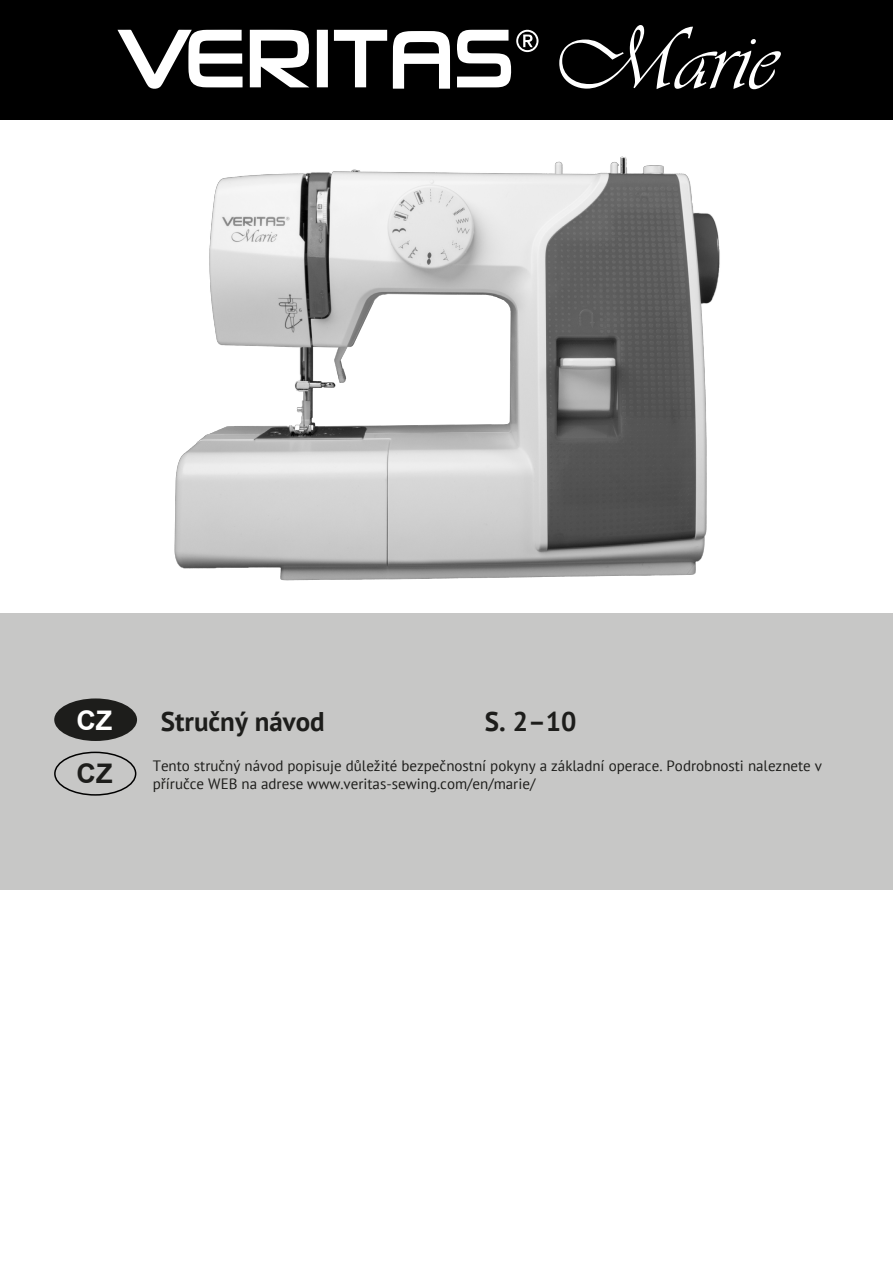
<style>
.page{position:relative;width:893px;height:1263px;background:#fff}
.page>*{position:absolute;margin:0;border:0;box-sizing:border-box;transform-origin:0 0}
.t1{font:91.5px "Vivaldii";color:#fff}
.t2{font:700 27px "PT Sans";color:#1d1d1b}
.t3{font:700 27px "Arial";color:#fff}
.t4{font:700 27px "Arial";color:#1d1d1b}
.t5{font:15px/18px "PT Sans";color:#1d1d1b}
</style>
<div class="page">
<div style="left:0;top:0;width:893px;height:119px;background:#000"></div>
<div style="left:0;top:613px;width:893px;height:277px;background:#c7c7c6"></div>
<div style="left:54px;top:698px;width:83px;height:43px;background:#1d1d1b;border-radius:50%"></div>
<div style="left:54px;top:752px;width:82px;height:44px;border:2px solid #000;border-radius:50%"></div>
<img style="left:174px;top:156px;width:546px;height:425px">
<svg style="left:250px;top:30px;width:59px;height:57px"></svg>
<svg style="left:393px;top:31px;width:57px;height:58px"></svg>
<svg style="left:118px;top:30px;width:125px;height:59px"></svg>
<svg style="left:334px;top:30px;width:53px;height:57px"></svg>
<svg style="left:317px;top:30px;width:11px;height:57px"></svg>
<svg style="left:457px;top:30px;width:81px;height:57px"></svg>
<p class="t1" style="left:551px;top:6px;width:226px">Marie</p>
<p class="t3" style="left:76px;top:701px;width:37px">CZ</p>
<p class="t4" style="left:77px;top:755px;width:37px">CZ</p>
<p class="t2" style="left:161px;top:704px;width:165px">Stručný návod</p>
<p class="t2" style="left:485px;top:704px;width:93px">S. 2–10</p>
<p class="t5" style="left:153px;top:756px;width:671px">Tento stručný návod popisuje důležité bezpečnostní pokyny a základní operace. Podrobnosti naleznete v příručce WEB na adrese www.veritas-sewing.com/en/marie/</p>
</div>
